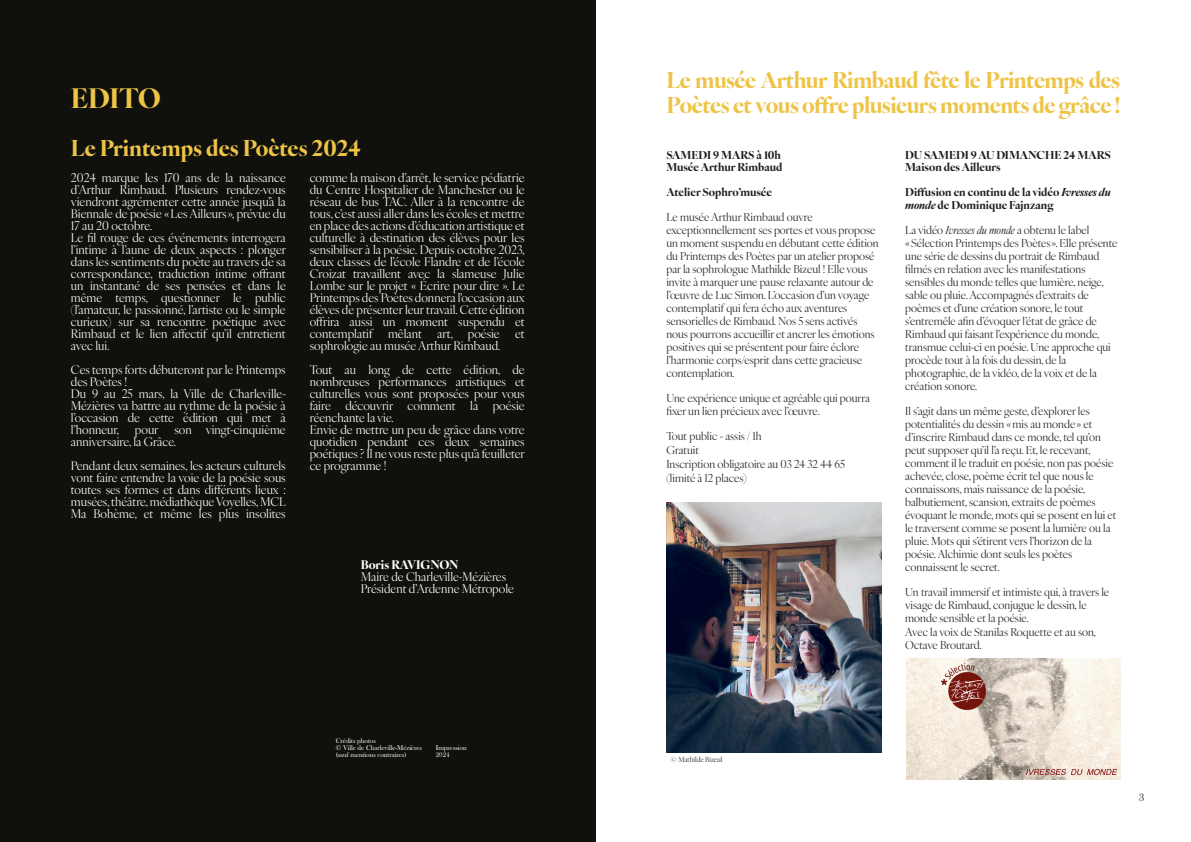
<style>
.page{position:relative;width:1191px;height:842px;background:#fff}
.page>*{position:absolute;margin:0;border:0;box-sizing:border-box;transform-origin:0 0}
.t1{font:700 27px "Ivy Ora Display";letter-spacing:-.005em;color:#eec447}
.t2{font:700 22px/25px "Ivy Ora Display";letter-spacing:-.025em;color:#eec447}
.t3{font:700 22px "Ivy Ora Display";color:#eec447}
.t4{font:12px/12px "Ivy Ora Display";color:#fff}
.t5{font:700 12px "Ivy Ora Display";letter-spacing:-.005em;color:#fff}
.t6{font:11px/13px "Ivy Ora Display";color:#231f20}
.t7{font:700 11px/12px "Ivy Ora Display";color:#231f20}
.t8{font:11px "Bask Old Face";color:#1d1a18}
.t9{font:7px/7px "Bask Old Face";letter-spacing:-.005em;color:#fff}
.t10{font:7px "Ivy Ora Display";color:#231f20}
.s1{font-style:italic}
</style>
<div class="page">
<div style="left:0;top:0;width:595px;height:842px;background:#10100c"></div>
<img style="left:906px;top:658px;width:214px;height:121px">
<img style="left:666px;top:503px;width:215px;height:249px">
<h1 class="t1" style="left:71px;top:80px;width:91px">EDITO</h1>
<h2 class="t3" style="left:71px;top:133px;width:292px">Le Printemps des Poètes 2024</h2>
<p class="t4" style="left:71px;top:172px;width:217px">2024 marque les 170 ans de la naissance d’Arthur Rimbaud. Plusieurs rendez-vous viendront agrémenter cette année jusqu’à la Biennale de poésie «Les Ailleurs», prévue du 17 au 20 octobre.<br>Le fil rouge de ces événements interrogera l’intime à l’aune de deux aspects : plonger dans les sentiments du poète au travers de sa correspondance, traduction intime offrant un instantané de ses pensées et dans le même temps, questionner le public (l’amateur, le passionné, l’artiste ou le simple curieux) sur sa rencontre poétique avec Rimbaud et le lien affectif qu’il entretient avec lui.</p>
<p class="t4" style="left:71px;top:364px;width:217px">Ces temps forts débuteront par le Printemps des Poètes !<br>Du 9 au 25 mars, la Ville de Charleville-<br>Mézières va battre au rythme de la poésie à l’occasion de cette édition qui met à l’honneur,</p>
<p class="t4" style="left:310px;top:172px;width:217px;text-align:justify">comme la maison d’arrêt, le service pédiatrie du Centre Hospitalier de Manchester ou le réseau de bus TAC. Aller à la rencontre de tous, c’est aussi aller dans les écoles et mettre en place des actions d’éducation artistique et culturelle à destination des élèves pour les sensibiliser à la poésie. Depuis octobre 2023, deux classes de l’école Flandre et de l’école Croizat travaillent avec la slameuse Julie Lombe sur le projet « Écrire pour dire ». Le Printemps des Poètes donnera l'occasion aux élèves de présenter leur travail. Cette édition offrira aussi un moment suspendu et contemplatif</p>
<p class="t4" style="left:388px;top:328px;width:35px">mêlant</p>
<p class="t4" style="left:437px;top:328px;width:17px">art,</p>
<p class="t4" style="left:468px;top:328px;width:33px">poésie</p>
<p class="t4" style="left:515px;top:328px;width:11px">et</p>
<p class="t4" style="left:310px;top:334px;width:216px;line-height:24px">sophrologie au musée Arthur Rimbaud.<br>Tout au long de cette édition, de</p>
<p class="t4" style="left:310px;top:376px;width:217px">nombreuses performances artistiques et culturelles vous sont proposées pour vous faire découvrir comment la poésie réenchante la vie.<br>Envie de mettre un peu de grâce dans votre quotidien pendant ces deux semaines poétiques ? Il ne vous reste plus qu’à feuilleter ce programme !</p>
<p class="t4" style="left:71px;top:424px;width:216px;text-indent:103px">son vingt-cinquième anniversaire, la Grâce.</p>
<p class="t4" style="left:71px;top:460px;width:217px;text-align:justify">Pendant deux semaines, les acteurs culturels vont faire entendre la voie de la poésie sous toutes ses formes et dans différents lieux : musées, théâtre, médiathèque Voyelles, MCL Ma Bohème, et même les plus insolites</p>
<p class="t4" style="left:135px;top:424px;width:25px">pour</p>
<p class="t5" style="left:361px;top:556px;width:99px">Boris RAVIGNON</p>
<p class="t4" style="left:361px;top:570px;width:155px">Maire de Charleville-Mézières<br>Président d’Ardenne Métropole</p>
<p class="t9" style="left:336px;top:738px;width:88px">Crédits photos<br>© Ville de Charleville-Mézières (sauf mentions contraires)</p>
<p class="t9" style="left:436px;top:745px;width:32px">Impression<br>2024</p>
<h2 class="t2" style="left:666px;top:68px;width:455px">Le musée Arthur Rimbaud fête le Printemps des<br>Poètes et vous offre plusieurs moments de grâce !</h2>
<p class="t7" style="left:666px;top:149px;width:117px">SAMEDI 9 MARS à 10h<br>Musée Arthur Rimbaud</p>
<p class="t7" style="left:666px;top:186px;width:107px">Atelier Sophro’musée</p>
<p class="t6" style="left:666px;top:211px;width:214px">Le musée Arthur Rimbaud ouvre exceptionnellement ses portes et vous propose un moment suspendu en débutant cette édition du Printemps des Poètes par un atelier proposé par la sophrologue Mathilde Bizeul ! Elle vous invite à marquer une pause relaxante autour de l’œuvre de Luc Simon. L’occasion d’un voyage contemplatif qui fera écho aux aventures sensorielles de Rimbaud. Nos 5 sens activés nous pourrons accueillir et ancrer les émotions positives qui se présentent pour faire éclore l’harmonie corps/esprit dans cette gracieuse contemplation.</p>
<p class="t6" style="left:666px;top:392px;width:205px">Une expérience unique et agréable qui pourra fixer un lien précieux avec l’œuvre.</p>
<p class="t6" style="left:666px;top:429px;width:180px;line-height:14px">Tout public - assis / 1h<br>Gratuit<br>Inscription obligatoire au 03 24 32 44 65 (limité à 12 places)</p>
<p class="t7" style="left:905px;top:149px;width:207px">DU SAMEDI 9 AU DIMANCHE 24 MARS<br>Maison des Ailleurs</p>
<p class="t7" style="left:905px;top:186px;width:207px;line-height:13px">Diffusion en continu de la vidéo <span class="s1">Ivresses du monde</span> de Dominique Fajnzang</p>
<p class="t6" style="left:905px;top:224px;width:214px">La vidéo <span class="s1">Ivresses du monde</span> a obtenu le label «Sélection Printemps des Poètes». Elle présente une série de dessins du portrait de Rimbaud filmés en relation avec les manifestations sensibles du monde telles que lumière, neige, sable ou pluie. Accompagnés d’extraits de poèmes et d’une création sonore, le tout s’entremêle afin d’évoquer l’état de grâce de Rimbaud qui faisant l’expérience du monde, transmue celui-ci en poésie. Une approche qui procède tout à la fois du dessin, de la photographie, de la vidéo, de la voix et de la création sonore.</p>
<p class="t6" style="left:905px;top:405px;width:213px">Il s’agit dans un même geste, d’explorer les potentialités du dessin «mis au monde» et d’inscrire Rimbaud dans ce monde, tel qu’on peut supposer qu’il l’a reçu. Et, le recevant, comment il le traduit en poésie, non pas poésie achevée, close, poème écrit tel que nous le connaissons, mais naissance de la poésie, balbutiement, scansion, extraits de poèmes évoquant le monde, mots qui se posent en lui et le traversent comme se posent la lumière ou la pluie. Mots qui s’étirent vers l’horizon de la poésie. Alchimie dont seuls les poètes connaissent le secret.</p>
<p class="t6" style="left:905px;top:586px;width:205px">Un travail immersif et intimiste qui, à travers le visage de Rimbaud, conjugue le dessin, le monde sensible et la poésie.</p>
<p class="t6" style="left:905px;top:626px;width:192px">Avec la voix de Stanilas Roquette et au son,<br>Octave Broutard.</p>
<p class="t10" style="left:671px;top:755px;width:53px">© Mathilde Bizeul</p>
<p class="t8" style="left:1138px;top:793px;width:7px">3</p>
</div>
